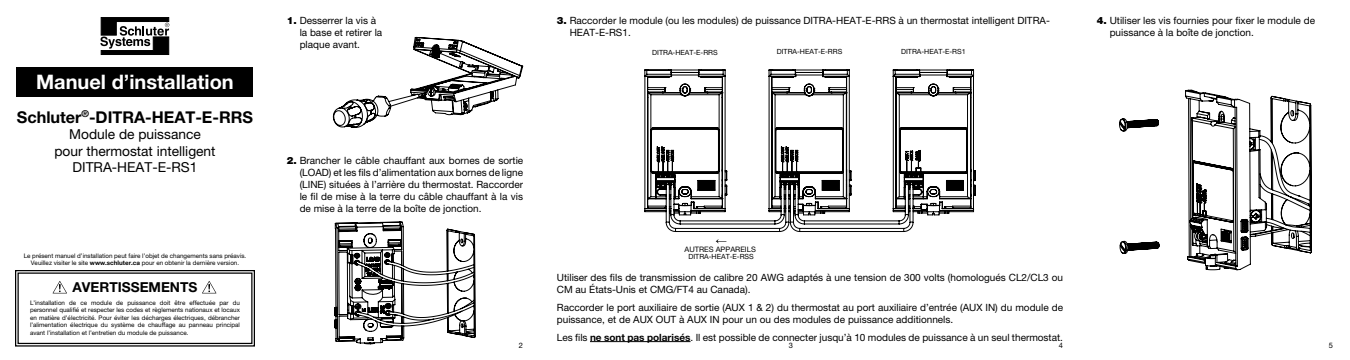
<style>
.page{position:relative;width:1350px;height:360px;background:#fff}
.page>*{position:absolute;margin:0;border:0;box-sizing:border-box;transform-origin:0 0}
.t1{font:700 20px "Helvetica Neue LT Pro";color:#fff}
.t2{font:700 16.25px "Helvetica Neue LT Pro";color:#000}
.t3{font:13.75px/16.5px "Helvetica Neue LT Pro";color:#000;text-align:center}
.t4{font:700 13.75px "Helvetica Neue LT Pro";color:#000}
.t5{font:10px/12px "Helvetica Neue LT Pro";color:#000}
.t6{font:7.5px "Helvetica Neue LT Pro";color:#000}
.t7{font:7.12px/6.8px "Helvetica Neue LT Pro";color:#000;text-align:center}
.t8{font:6.25px/7.5px "Helvetica Neue LT Pro";color:#000;text-align:justify}
.s1{font-weight:700}
.s2{font-weight:900}
</style>
<div class="page">
<svg style="left:100px;top:17px;width:69px;height:38px"></svg>
<div style="left:17px;top:67px;width:236px;height:30px;background:#000"></div>
<svg style="left:333px;top:37px;width:190px;height:91px"></svg>
<svg style="left:335px;top:222px;width:140px;height:122px"></svg>
<svg style="left:1119px;top:90px;width:193px;height:180px"></svg>
<svg style="left:15px;top:270px;width:240px;height:77px"></svg>
<svg style="left:716px;top:239px;width:10px;height:4px"></svg>
<svg style="left:644px;top:69px;width:332px;height:163px"></svg>
<hr style="left:590px;top:341px;width:101px;height:1px;background:#000">
<h1 class="t1" style="left:36px;top:70px;width:199px">Manuel d’installation</h1>
<h2 class="t2" style="left:17px;top:107px;width:238px">Schluter<sup>®</sup>-DITRA-HEAT-E-RRS</h2>
<h3 class="t3" style="left:54px;top:126px;width:163px">Module de puissance pour thermostat intelligent<br>DITRA-HEAT-E-RS1</h3>
<p class="t8" style="left:24px;top:252px;width:224px;text-align:center">Le présent manuel d’installation peut faire l’objet de changements sans préavis.<br>Veuillez visiter le site <span class="s1">www.schluter.ca</span> pour en obtenir la dernière version.</p>
<h3 class="t4" style="left:72px;top:278px;width:127px">AVERTISSEMENTS</h3>
<p class="t8" style="left:30px;top:299px;width:212px">L’installation de ce module de puissance doit être effectuée par du personnel qualifié et respecter les codes et règlements nationaux et locaux en matière d’électricité. Pour éviter les décharges électriques, débrancher l’alimentation électrique du système de chauffage au panneau principal avant l’installation et l’entretien du module de puissance.</p>
<p class="t5" style="left:300px;top:14px;width:84px;text-indent:-13px"><span class="s2">1.</span> Desserrer la vis à la base et retirer la plaque avant.</p>
<p class="t5" style="left:570px;top:14px;width:482px;text-indent:-13px"><span class="s2">3.</span> Raccorder le module (ou les modules) de puissance DITRA-HEAT-E-RRS à un thermostat intelligent DITRA-<br>HEAT-E-RS1.</p>
<p class="t5" style="left:1110px;top:14px;width:207px;text-indent:-13px"><span class="s2">4.</span> Utiliser les vis fournies pour fixer le module de puissance à la boîte de jonction.</p>
<p class="t7" style="left:652px;top:49px;width:67px">DITRA-HEAT-E-RRS</p>
<p class="t7" style="left:777px;top:48px;width:67px">DITRA-HEAT-E-RRS</p>
<p class="t7" style="left:901px;top:48px;width:66px">DITRA-HEAT-E-RS1</p>
<p class="t5" style="left:300px;top:155px;width:225px;text-align:justify;text-indent:-13px"><span class="s2">2.</span> Brancher le câble chauffant aux bornes de sortie (LOAD) et les fils d’alimentation aux bornes de ligne (LINE) situées à l’arrière du thermostat. Raccorder le fil de mise à la terre du câble chauffant à la vis de mise à la terre de la boîte de jonction.</p>
<p class="t6" style="left:685px;top:245px;width:73px">AUTRES APPAREILS</p>
<p class="t7" style="left:688px;top:246px;width:67px">OTHER<br>DITRA-HEAT-E-RSS</p>
<p class="t5" style="left:557px;top:272px;width:508px">Utiliser des fils de transmission de calibre 20 AWG adaptés à une tension de 300 volts (homologués CL2/CL3 ou<br>CM au États-Unis et CMG/FT4 au Canada).</p>
<p class="t5" style="left:557px;top:301px;width:508px">Raccorder le port auxiliaire de sortie (AUX 1 &amp; 2) du thermostat au port auxiliaire d’entrée (AUX IN) du module de puissance, et de AUX OUT à AUX IN pour un ou des modules de puissance additionnels.</p>
<p class="t5" style="left:557px;top:331px;width:508px">Les fils <span class="s1">ne sont pas polarisés</span>. Il est possible de connecter jusqu’à 10 modules de puissance à un seul thermostat.</p>
<p class="t6" style="left:519px;top:341px;width:6px">2</p>
<p class="t6" style="left:789px;top:341px;width:6px">3</p>
<p class="t6" style="left:1059px;top:341px;width:6px">4</p>
<p class="t6" style="left:1329px;top:341px;width:6px">5</p>
</div>
